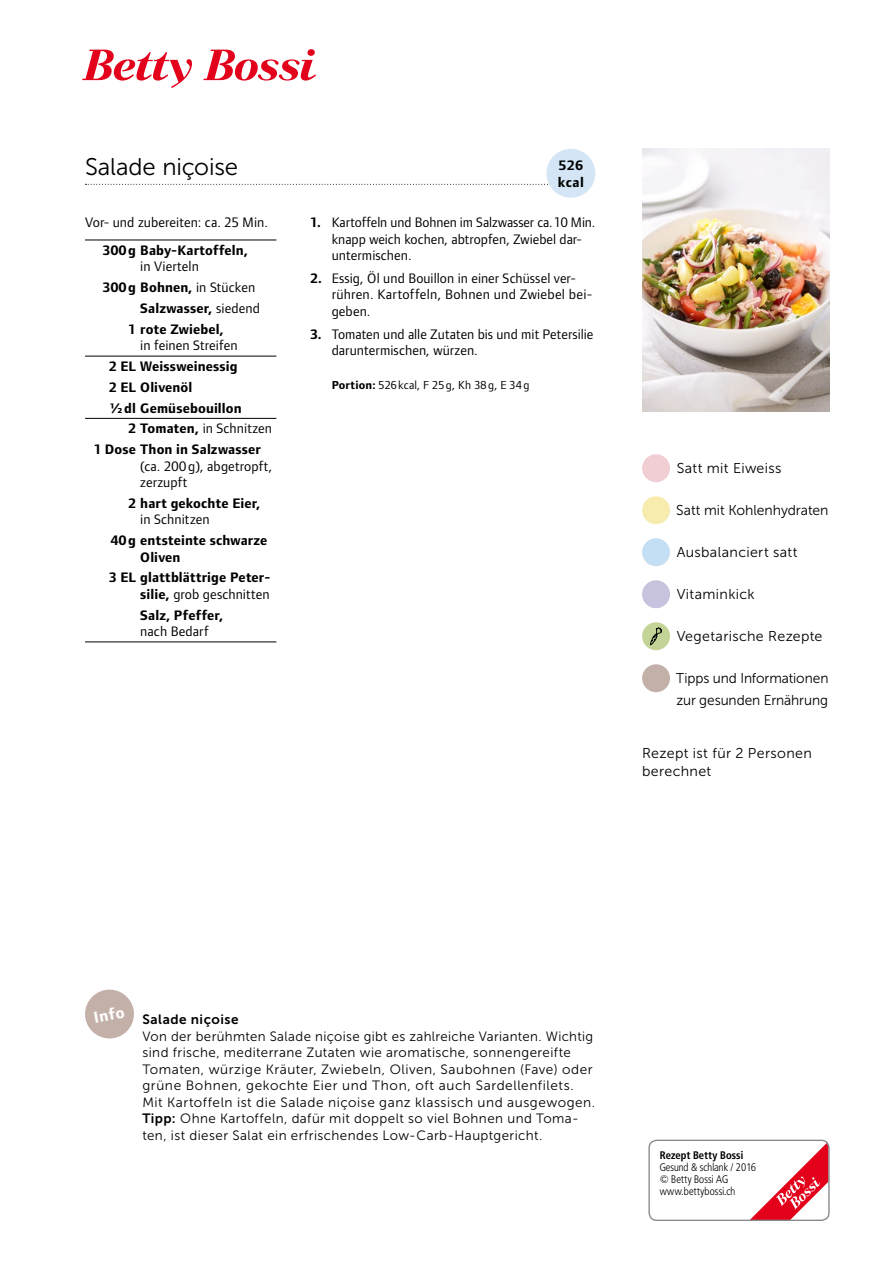
<style>
.page{position:relative;width:893px;height:1263px;background:#fff}
.page>*{position:absolute;margin:0;border:0;box-sizing:border-box;transform-origin:0 0}
.t1{font:24px "Museo Sans 300";letter-spacing:-.005em;color:#000}
.t2{font:700 16.5px "Foundry Form Sans B Bn";color:#fff}
.t3{font:14.25px/16.5px "Foundry Form Sans B Bn";letter-spacing:.005em;color:#000}
.t4{font:700 14.25px/16.5px "Foundry Form Sans B Bn";letter-spacing:.01em;color:#000}
.t5{font:14.25px/18px "Museo Sans 300";letter-spacing:.015em;color:#000}
.t6{font:14.25px/21.8px "Museo Sans 300";letter-spacing:-.005em;color:#000;scale:.96 1}
.t7{font:13.5px/16.5px "Museo Sans 300";letter-spacing:.035em;color:#000}
.t8{font:13.5px "Museo Sans 700";letter-spacing:.04em;color:#000}
.t9{font:12px "Foundry Form Sans B Bn";letter-spacing:.025em;color:#000}
.t10{font:10.8px/12px "Frutiger B Bn Con Light";letter-spacing:.01em;color:#000}
.t11{font:10.8px "Frutiger B Bn Con Bold";letter-spacing:.015em;color:#000}
.s1{font-weight:400}
.s2{font-weight:700}
.s3{font-family:"Museo Sans 700"}
</style>
<div class="page">
<svg style="left:82px;top:50px;width:110px;height:38px"></svg>
<svg style="left:203px;top:49px;width:113px;height:32px"></svg>
<svg style="left:751px;top:1140px;width:77px;height:79px"></svg>
<div style="left:648px;top:1140px;width:182px;height:81px;border:1px solid #87888a;border-radius:8px"></div>
<div style="left:642px;top:454px;width:28px;height:28px;background:#f0ced3;border-radius:50%"></div>
<div style="left:642px;top:496px;width:28px;height:28px;background:#f7ebae;border-radius:50%"></div>
<div style="left:642px;top:538px;width:28px;height:28px;background:#c4dff3;border-radius:50%"></div>
<div style="left:642px;top:580px;width:28px;height:28px;background:#c7c2de;border-radius:50%"></div>
<div style="left:642px;top:622px;width:28px;height:28px;background:#c4d496;border-radius:50%"></div>
<svg style="left:650px;top:627px;width:12px;height:18px"></svg>
<div style="left:642px;top:664px;width:28px;height:28px;background:#c3b1a9;border-radius:50%"></div>
<svg style="left:85px;top:184px;width:463px;height:1px"></svg>
<div style="left:546px;top:149px;width:49px;height:49px;background:#d4e6f5;border-radius:50%"></div>
<hr style="left:85px;top:240px;width:191px;height:1px;background:#000">
<hr style="left:85px;top:356px;width:191px;height:1px;background:#000">
<hr style="left:85px;top:418px;width:191px;height:1px;background:#000">
<hr style="left:85px;top:642px;width:191px;height:1px;background:#000">
<svg style="left:85px;top:989px;width:49px;height:50px"></svg>
<img style="left:642px;top:149px;width:187px;height:262px">
<h1 class="t1" style="left:85px;top:154px;width:155px">Salade niçoise</h1>
<p class="t4" style="left:558px;top:157px;width:28px">526 kcal</p>
<p class="t3" style="left:85px;top:214px;width:184px">Vor- und zubereiten: ca. 25 Min.</p>
<p class="t4" style="left:103px;top:242px;width:146px">300g Baby-Kartoffeln,</p>
<p class="t3" style="left:140px;top:258px;width:60px">in Vierteln</p>
<p class="t4" style="left:103px;top:279px;width:154px">300g Bohnen, <span class="s1">in Stücken</span></p>
<p class="t4" style="left:140px;top:300px;width:121px">Salzwasser, <span class="s1">siedend</span></p>
<p class="t4" style="left:129px;top:321px;width:97px">1 rote Zwiebel,</p>
<p class="t3" style="left:140px;top:337px;width:99px">in feinen Streifen</p>
<p class="t4" style="left:109px;top:358px;width:130px">2 EL Weissweinessig</p>
<p class="t4" style="left:109px;top:379px;width:85px">2 EL Olivenöl</p>
<p class="t4" style="left:110px;top:399px;width:133px">¿dl Gemüsebouillon</p>
<p class="t3" style="left:129px;top:420px;width:145px"><span class="s2">2 Tomaten,</span> in Schnitzen</p>
<p class="t4" style="left:94px;top:441px;width:168px">1 Dose Thon in Salzwasser</p>
<p class="t3" style="left:140px;top:457px;width:134px">(ca. 200g), abgetropft, zerzupft</p>
<p class="t4" style="left:129px;top:495px;width:133px">2 hart gekochte Eier,</p>
<p class="t3" style="left:140px;top:511px;width:71px">in Schnitzen</p>
<p class="t4" style="left:140px;top:532px;width:129px;text-indent:-30px">40g entsteinte schwarze<br>Oliven</p>
<p class="t4" style="left:109px;top:569px;width:163px;text-align:right">3 EL glattblättrige Peter&shy;silie, <span class="s1">grob geschnitten</span></p>
<p class="t4" style="left:140px;top:606px;width:84px">Salz, Pfeffer,</p>
<p class="t3" style="left:140px;top:623px;width:70px">nach Bedarf</p>
<p class="t3" style="left:332px;top:214px;width:265px;text-indent:-21px"><span class="s2">1.</span> Kartoffeln und Bohnen im Salzwasser ca.10 Min. knapp weich kochen, abtropfen, Zwiebel dar&shy;untermischen.</p>
<p class="t3" style="left:332px;top:270px;width:262px;text-indent:-21px"><span class="s2">2.</span> Essig, Öl und Bouillon in einer Schüssel ver&shy;rühren. Kartoffeln, Bohnen und Zwiebel bei&shy;geben.</p>
<p class="t3" style="left:332px;top:326px;width:263px;text-indent:-21px"><span class="s2">3.</span> Tomaten und alle Zutaten bis und mit Petersilie daruntermischen, würzen.</p>
<p class="t9" style="left:332px;top:378px;width:199px"><span class="s2">Portion:</span> 526kcal, F 25g, Kh 38g, E 34g</p>
<p class="t5" style="left:677px;top:459px;width:106px">Satt mit Eiweiss</p>
<p class="t5" style="left:676px;top:501px;width:154px">Satt mit Kohlenhydraten</p>
<p class="t5" style="left:677px;top:543px;width:122px">Ausbalanciert satt</p>
<p class="t5" style="left:677px;top:585px;width:80px">Vitaminkick</p>
<p class="t5" style="left:677px;top:627px;width:147px">Vegetarische Rezepte</p>
<p class="t6" style="left:676px;top:667px;width:160px">Tipps und Informationen zur gesunden Ernährung</p>
<p class="t5" style="left:642px;top:744px;width:171px">Rezept ist für 2 Personen berechnet</p>
<p class="t2" style="left:92px;top:1008px;width:33px;rotate:-10deg">Info</p>
<p class="t8" style="left:142px;top:1012px;width:98px">Salade niçoise</p>
<p class="t7" style="left:142px;top:1028px;width:454px">Von der berühmten Salade niçoise gibt es zahlreiche Varianten. Wichtig sind frische, mediterrane Zutaten wie aromatische, sonnengereifte Tomaten, würzige Kräuter, Zwiebeln, Oliven, Saubohnen (Fave) oder grüne Bohnen, gekochte Eier und Thon, oft auch Sardellenfilets.<br>Mit Kartoffeln ist die Salade niçoise ganz klassisch und ausgewogen.<br><span class="s3">Tipp:</span> Ohne Kartoffeln, dafür mit doppelt so viel Bohnen und Toma&shy;ten, ist dieser Salat ein erfrischendes Low-Carb-Hauptgericht.</p>
<p class="t11" style="left:660px;top:1148px;width:85px">Rezept Betty Bossi</p>
<p class="t10" style="left:660px;top:1161px;width:98px">Gesund &amp; schlank / 2016 © Betty Bossi AG www.bettybossi.ch</p>
</div>
